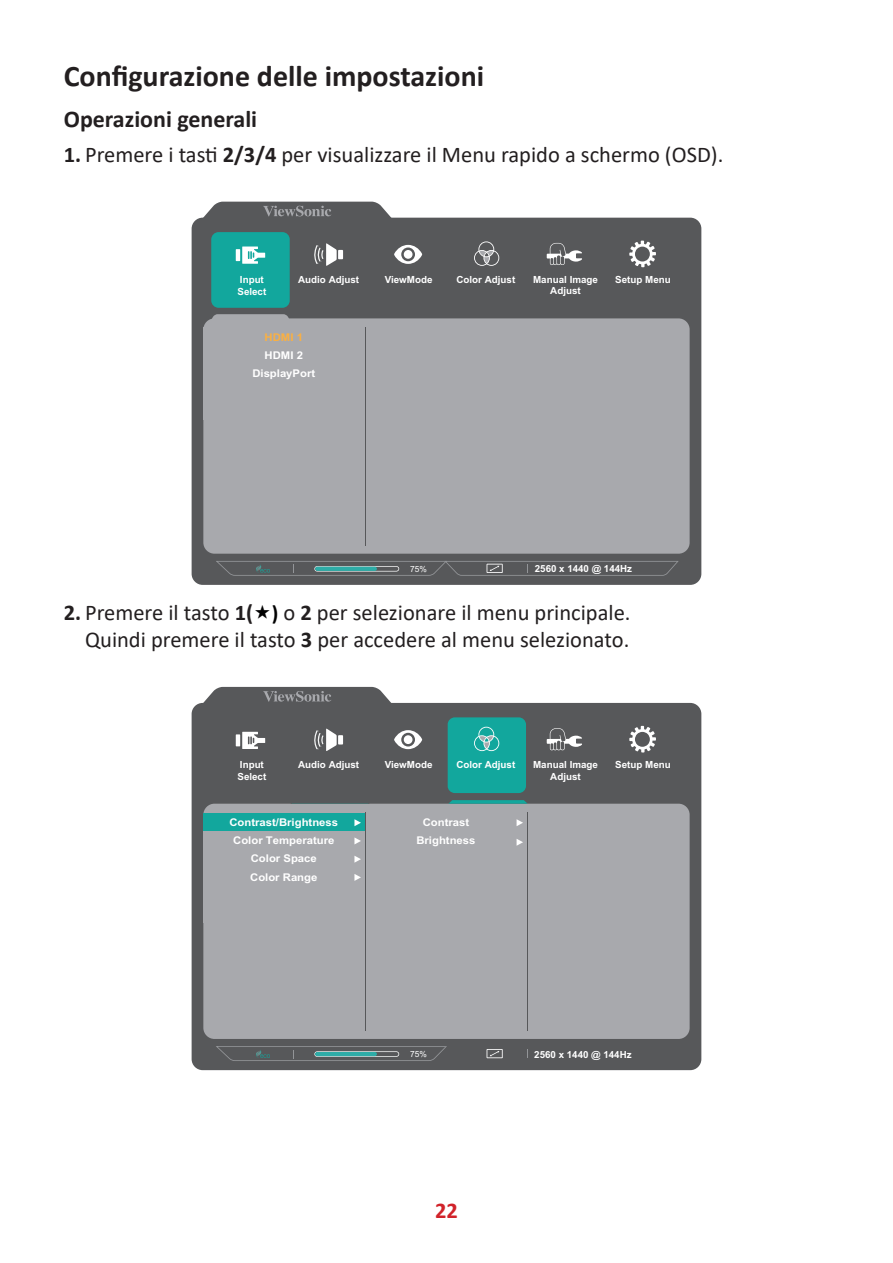
<style>
.page{position:relative;width:893px;height:1263px;background:#fff}
.page>*{position:absolute;margin:0;border:0;box-sizing:border-box;transform-origin:0 0}
.t1{font:700 30px "Calibri";color:#231f20}
.t2{font:700 24px "Calibri";color:#231f20}
.t3{font:22.5px/27px "Calibri";color:#231f20;text-align:right}
.t4{font:700 22.5px "Calibri";color:#d1232a}
.t5{font:700 10.65px/18.3px "Arial";color:#fff;text-align:center;scale:1.06 1}
.t6{font:700 10.65px "Arial";color:#fbb041;scale:1.06 1}
.t7{font:700 9.75px/11.7px "Arial";color:#fff}
.t8{font:8.4px "Arial";color:#fff}
.s1{font-weight:700}
.s2{font-weight:700;font-size:21px;color:#000}
</style>
<div class="page">
<div style="left:192px;top:218px;width:509px;height:367px;background:#57585a;border-radius:11px"></div>
<svg style="left:212px;top:314px;width:77px;height:4px"></svg>
<div style="left:203px;top:318px;width:487px;height:236px;background:#a8a9ad;border-radius:11px"></div>
<div style="left:211px;top:232px;width:79px;height:76px;background:#12a79d;border-radius:7px"></div>
<hr style="left:365px;top:327px;width:1px;height:219px;background:#57585a">
<svg style="left:216px;top:561px;width:463px;height:15px"></svg>
<svg style="left:198px;top:202px;width:198px;height:17px"></svg>
<svg style="left:629px;top:241px;width:27px;height:26px"></svg>
<svg style="left:394px;top:245px;width:28px;height:19px"></svg>
<div style="left:404px;top:250px;width:8px;height:9px;background:#fff;border-radius:50%"></div>
<svg style="left:547px;top:243px;width:35px;height:22px"></svg>
<hr style="left:236px;top:249px;width:4px;height:12px;background:#fff">
<svg style="left:242px;top:246px;width:23px;height:18px"></svg>
<div style="left:338px;top:250px;width:5px;height:9px;background:#fff"></div>
<svg style="left:314px;top:243px;width:23px;height:23px"></svg>
<svg style="left:474px;top:241px;width:25px;height:25px"></svg>
<div style="left:192px;top:703px;width:509px;height:367px;background:#57585a;border-radius:11px"></div>
<div style="left:203px;top:804px;width:487px;height:235px;background:#a8a9ad;border-radius:11px"></div>
<div style="left:448px;top:717px;width:78px;height:76px;background:#12a79d;border-radius:7px"></div>
<svg style="left:354px;top:874px;width:7px;height:7px"></svg>
<div style="left:203px;top:814px;width:162px;height:18px;background:#12a79d"></div>
<svg style="left:354px;top:819px;width:7px;height:7px"></svg>
<svg style="left:517px;top:819px;width:6px;height:7px"></svg>
<hr style="left:527px;top:812px;width:1px;height:219px;background:#57585a">
<hr style="left:365px;top:812px;width:1px;height:219px;background:#57585a">
<svg style="left:487px;top:1049px;width:16px;height:9px"></svg>
<svg style="left:216px;top:1046px;width:231px;height:15px"></svg>
<svg style="left:198px;top:687px;width:198px;height:17px"></svg>
<svg style="left:290px;top:803px;width:80px;height:1px"></svg>
<svg style="left:448px;top:800px;width:80px;height:4px"></svg>
<svg style="left:517px;top:839px;width:6px;height:7px"></svg>
<svg style="left:629px;top:726px;width:27px;height:26px"></svg>
<svg style="left:394px;top:730px;width:28px;height:19px"></svg>
<div style="left:404px;top:735px;width:8px;height:9px;background:#fff;border-radius:50%"></div>
<svg style="left:547px;top:728px;width:35px;height:22px"></svg>
<hr style="left:236px;top:734px;width:4px;height:12px;background:#fff">
<svg style="left:242px;top:732px;width:23px;height:17px"></svg>
<div style="left:338px;top:735px;width:5px;height:9px;background:#fff"></div>
<svg style="left:314px;top:728px;width:23px;height:23px"></svg>
<svg style="left:474px;top:727px;width:25px;height:24px"></svg>
<svg style="left:354px;top:856px;width:7px;height:7px"></svg>
<svg style="left:354px;top:837px;width:7px;height:7px"></svg>
<h1 class="t1" style="left:64px;top:55px;width:422px">Configurazione delle impostazioni</h1>
<h2 class="t2" style="left:64px;top:102px;width:195px">Operazioni generali</h2>
<h3 class="t3" style="left:64px;top:141px;width:661px"><span class="s1">1.</span> Premere i tasti <span class="s1">2/3/4</span> per visualizzare il Menu rapido a schermo (OSD).</h3>
<p class="t7" style="left:237px;top:274px;width:30px">Input<br>Select</p>
<p class="t7" style="left:298px;top:274px;width:63px">Audio Adjust</p>
<p class="t6" style="left:265px;top:329px;width:38px">HDMI 1</p>
<p class="t5" style="left:252px;top:346px;width:61px">HDMI 2<br>DisplayPort</p>
<p class="t7" style="left:385px;top:274px;width:49px">ViewMode</p>
<p class="t7" style="left:456px;top:274px;width:60px">Color Adjust</p>
<p class="t7" style="left:533px;top:273px;width:66px">Manual Image</p>
<p class="t7" style="left:615px;top:274px;width:57px">Setup Menu</p>
<p class="t7" style="left:550px;top:285px;width:32px">Adjust</p>
<p class="t8" style="left:410px;top:563px;width:18px">75%</p>
<p class="t7" style="left:535px;top:562px;width:99px">2560 x 1440 @ 144Hz</p>
<h3 class="t3" style="left:64px;top:599px;width:568px"><span class="s1">2.</span> Premere il tasto <span class="s1">1(</span> <span class="s2">)</span> o <span class="s1">2</span> per selezionare il menu principale.<br>Quindi premere il tasto <span class="s1">3</span> per accedere al menu selezionato.</h3>
<p class="t7" style="left:385px;top:759px;width:49px">ViewMode</p>
<p class="t7" style="left:456px;top:759px;width:60px">Color Adjust</p>
<p class="t7" style="left:533px;top:759px;width:66px">Manual Image</p>
<p class="t7" style="left:615px;top:759px;width:57px">Setup Menu</p>
<p class="t7" style="left:550px;top:770px;width:32px">Adjust</p>
<p class="t7" style="left:237px;top:759px;width:30px">Input<br>Select</p>
<p class="t7" style="left:298px;top:759px;width:63px">Audio Adjust</p>
<p class="t5" style="left:229px;top:813px;width:104px">Contrast/Brightness<br>Color Temperature<br>Color Space<br>Color Range</p>
<p class="t5" style="left:416px;top:813px;width:57px">Contrast<br>Brightness</p>
<p class="t8" style="left:410px;top:1048px;width:18px">75%</p>
<p class="t7" style="left:534px;top:1048px;width:99px">2560 x 1440 @ 144Hz</p>
<h3 class="t4" style="left:435px;top:1194px;width:24px">22</h3>
</div>
